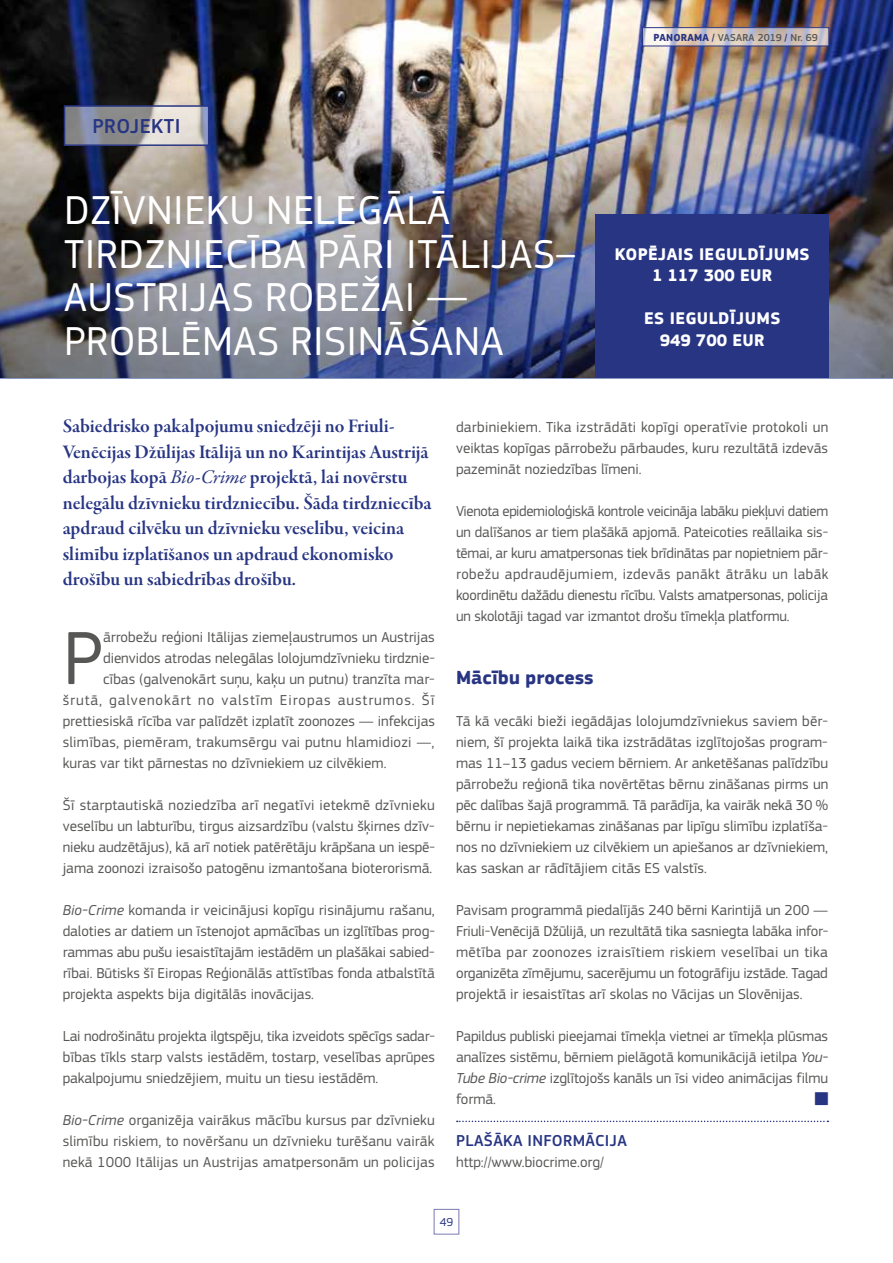
<style>
.page{position:relative;width:893px;height:1263px;background:#fff}
.page>*{position:absolute;margin:0;border:0;box-sizing:border-box;transform-origin:0 0}
.t1{font:78.3px "EC Square Sans Pro";color:#575756}
.t2{font:42px/43.5px "EC Square Sans Pro";letter-spacing:.01em;color:#fff}
.t3{font:500 21px "EC Square Sans Pro";letter-spacing:.02em;color:#283583}
.t4{font:19.5px/25.5px "Garamond Premr Pro Smbd Subh";color:#283583}
.t5{font:700 19.5px "EC Square Sans Pro";color:#283583}
.t6{font:700 17.4px/21.5px "EC Square Sans Pro";letter-spacing:.02em;color:#fff;text-align:center}
.t7{font:500 16.5px "EC Square Sans Pro";letter-spacing:.02em;color:#283583}
.t8{font:15px/21px "EC Square Sans Pro";color:#575756;text-align:justify}
.t9{font:15px "EC Square Sans Pro";letter-spacing:.065em;color:#575756}
.t10{font:12px "EC Square Sans Pro";color:#283583}
.t11{font:500 10.5px "EC Square Sans Pro";color:#575756}
.s1{font-weight:700;color:#283583}
.s2{color:#283583}
.s3{font-family:"Garamond Premr Pro";font-style:italic}
.s4{font-style:italic}
</style>
<div class="page">
<div style="left:434px;top:1209px;width:25px;height:25px;border:1px solid #7b78b1"></div>
<img style="left:0;top:0;width:893px;height:91px">
<img style="left:0;top:91px;width:893px;height:287px">
<div style="left:595px;top:215px;width:234px;height:163px;background:#283583"></div>
<svg style="left:67px;top:108px;width:139px;height:35px;background:#acabad"></svg>
<div style="left:64px;top:105px;width:145px;height:41px;border:2px solid #283583"></div>
<svg style="left:457px;top:1120px;width:371px;height:2px"></svg>
<svg style="left:644px;top:29px;width:183px;height:15px;background:#d4c9c6"></svg>
<div style="left:642px;top:27px;width:187px;height:19px;border:1px solid #283583"></div>
<h3 class="t3" style="left:93px;top:114px;width:89px">PROJEKTI</h3>
<h2 class="t2" style="left:64px;top:189px;width:513px">DZĪVNIEKU NELEGĀLĀ<br>TIRDZNIECĪBA PĀRI ITĀLIJAS–<br>AUSTRIJAS ROBEŽAI —<br>PROBLĒMAS RISINĀŠANA</h2>
<p class="t11" style="left:654px;top:31px;width:166px"><span class="s1">PANORAMA</span> <span class="s2">/</span> VASARA 2019 <span class="s2">/</span> Nr. 69</p>
<p class="t6" style="left:615px;top:244px;width:196px">KOPĒJAIS IEGULDĪJUMS<br>1 117 300 EUR</p>
<p class="t6" style="left:644px;top:308px;width:138px">ES IEGULDĪJUMS<br>949 700 EUR</p>
<p class="t4" style="left:63px;top:414px;width:370px">Sabiedrisko pakalpojumu sniedzēji no Friuli-Venēcijas Džūlijas Itālijā un no Karintijas Austrijā darbojas kopā <span class="s3">Bio-Crime</span> projektā, lai novērstu nelegālu dzīvnieku tirdzniecību. Šāda tirdzniecība apdraud cilvēku un dzīvnieku veselību, veicina slimību izplatīšanos un apdraud ekonomisko drošību un sabiedrības drošību.</p>
<h1 class="t1" style="left:63px;top:613px;width:42px">P</h1>
<p class="t8" style="left:103px;top:627px;width:333px">ārrobežu reģioni Itālijas ziemeļaustrumos un Austrijas</p>
<p class="t8" style="left:103px;top:648px;width:333px">dienvidos atrodas nelegālas lolojumdzīvnieku tirdznie-</p>
<p class="t8" style="left:103px;top:669px;width:333px">cības (galvenokārt suņu, kaķu un putnu) tranzīta mar-</p>
<p class="t9" style="left:63px;top:691px;width:373px">šrutā, galvenokārt no valstīm Eiropas austrumos. Šī</p>
<p class="t8" style="left:63px;top:711px;width:374px">prettiesiskā rīcība var palīdzēt izplatīt zoonozes — infekcijas</p>
<p class="t8" style="left:63px;top:732px;width:373px">slimības, piemēram, trakumsērgu vai putnu hlamidiozi —,</p>
<p class="t8" style="left:63px;top:753px;width:325px">kuras var tikt pārnestas no dzīvniekiem uz cilvēkiem.</p>
<p class="t8" style="left:63px;top:795px;width:374px">Šī starptautiskā noziedzība arī negatīvi ietekmē dzīvnieku veselību un labturību, tirgus aizsardzību (valstu šķirnes dzīv&shy;nieku audzētājus), kā arī notiek patērētāju krāpšana un iespē&shy;jama zoonozi izraisošo patogēnu izmantošana bioterorismā.</p>
<p class="t8" style="left:63px;top:900px;width:374px"><span class="s4">Bio-Crime</span> komanda ir veicinājusi kopīgu risinājumu rašanu, daloties ar datiem un īstenojot apmācības un izglītības prog&shy;rammas abu pušu iesaistītajām iestādēm un plašākai sabied&shy;rībai. Būtisks šī Eiropas Reģionālās attīstības fonda atbalstītā projekta aspekts bija digitālās inovācijas.</p>
<p class="t8" style="left:63px;top:1026px;width:374px">Lai nodrošinātu projekta ilgtspēju, tika izveidots spēcīgs sadar&shy;bības tīkls starp valsts iestādēm, tostarp, veselības aprūpes pakalpojumu sniedzējiem, muitu un tiesu iestādēm.</p>
<p class="t8" style="left:63px;top:1110px;width:374px"><span class="s4">Bio-Crime</span> organizēja vairākus mācību kursus par dzīvnieku slimību riskiem, to novēršanu un dzīvnieku turēšanu vairāk nekā 1000 Itālijas un Austrijas amatpersonām un policijas</p>
<p class="t8" style="left:456px;top:417px;width:374px">darbiniekiem. Tika izstrādāti kopīgi operatīvie protokoli un veiktas kopīgas pārrobežu pārbaudes, kuru rezultātā izdevās pazemināt noziedzības līmeni.</p>
<p class="t8" style="left:456px;top:501px;width:374px">Vienota epidemioloģiskā kontrole veicināja labāku piekļuvi datiem un dalīšanos ar tiem plašākā apjomā. Pateicoties reāllaika sis&shy;tēmai, ar kuru amatpersonas tiek brīdinātas par nopietniem pār&shy;robežu apdraudējumiem, izdevās panākt ātrāku un labāk koordinētu dažādu dienestu rīcību. Valsts amatpersonas, policija un skolotāji tagad var izmantot drošu tīmekļa platformu.</p>
<h3 class="t5" style="left:456px;top:666px;width:139px">Mācību process</h3>
<p class="t8" style="left:456px;top:711px;width:374px">Tā kā vecāki bieži iegādājas lolojumdzīvniekus saviem bēr&shy;niem, šī projekta laikā tika izstrādātas izglītojošas program&shy;mas 11–13 gadus veciem bērniem. Ar anketēšanas palīdzību pārrobežu reģionā tika novērtētas bērnu zināšanas pirms un pēc dalības šajā programmā. Tā parādīja, ka vairāk nekā 30 % bērnu ir nepietiekamas zināšanas par lipīgu slimību izplatīša&shy;nos no dzīvniekiem uz cilvēkiem un apiešanos ar dzīvniekiem, kas saskan ar rādītājiem citās ES valstīs.</p>
<p class="t8" style="left:456px;top:900px;width:374px">Pavisam programmā piedalījās 240 bērni Karintijā un 200 — Friuli-Venēcijā Džūlijā, un rezultātā tika sasniegta labāka infor&shy;mētība par zoonozes izraisītiem riskiem veselībai un tika organizēta zīmējumu, sacerējumu un fotogrāfiju izstāde. Tagad projektā ir iesaistītas arī skolas no Vācijas un Slovēnijas.</p>
<p class="t8" style="left:456px;top:1026px;width:374px">Papildus publiski pieejamai tīmekļa vietnei ar tīmekļa plūsmas analīzes sistēmu, bērniem pielāgotā komunikācijā ietilpa <span class="s4">You-Tube Bio-crime</span> izglītojošs kanāls un īsi video animācijas filmu formā.</p>
<p class="t7" style="left:456px;top:1131px;width:172px">PLAŠĀKA INFORMĀCIJA</p>
<p class="t8" style="left:456px;top:1152px;width:150px">http://www.biocrime.org/</p>
<p class="t10" style="left:440px;top:1215px;width:15px">49</p>
</div>
